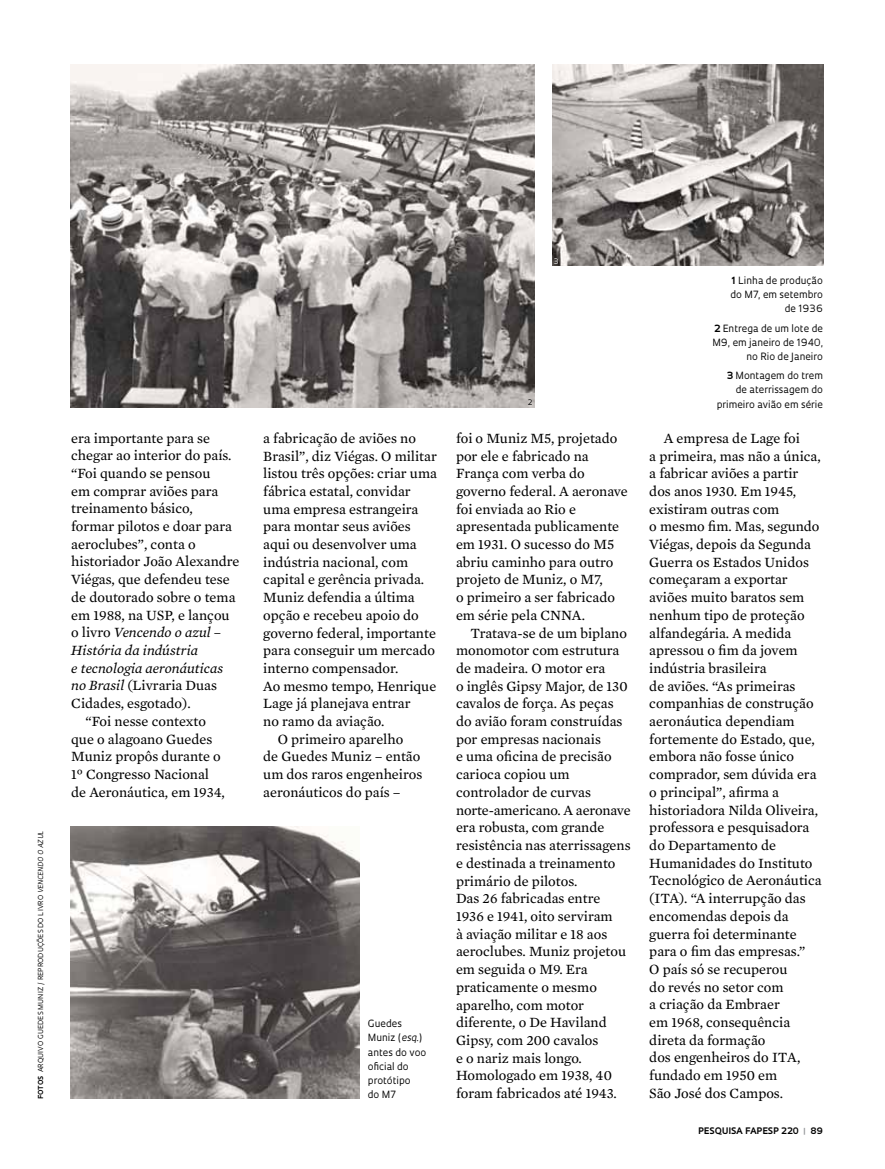
<style>
.page{position:relative;width:885px;height:1169px;background:#fff}
.page>*{position:absolute;margin:0;border:0;box-sizing:border-box;transform-origin:0 0}
.t1{font:14.4px/17.7px "Mercury Text G2";color:#000}
.t2{font:italic 14.4px "Mercury Text G2";color:#000}
.t3{font:9.75px/14.1px "Oculum";color:#000;text-align:right}
.t4{font:700 8.7px "Oculum";letter-spacing:.01em;color:#000}
.t5{font:7.35px "Oculum";color:#000}
.t6{font:7.35px "Oculum";color:#fff}
.t7{font:6.75px "Oculum";letter-spacing:.015em;color:#000}
.s1{font-weight:700}
.s2{font-style:italic}
.s3{font-style:normal}
.s4{color:#939598}
</style>
<div class="page">
<img style="left:71px;top:64px;width:463px;height:343px">
<img style="left:71px;top:826px;width:289px;height:272px">
<img style="left:552px;top:64px;width:271px;height:202px">
<p class="t7" style="left:36px;top:1098px;width:270px;rotate:-90deg"><span class="s1">fotos</span> Arquivo Guedes Muniz / reproduções do livro <span class="s2">Vencendo o azul</span></p>
<p class="t1" style="left:71px;top:428px;width:140px">era importante para se</p>
<p class="t1" style="left:71px;top:446px;width:162px">chegar ao interior do país.</p>
<p class="t1" style="left:71px;top:463px;width:141px">“Foi quando se pensou</p>
<p class="t1" style="left:71px;top:481px;width:149px">em comprar aviões para</p>
<p class="t1" style="left:71px;top:499px;width:123px">treinamento básico,</p>
<p class="t1" style="left:71px;top:516px;width:162px">formar pilotos e doar para</p>
<p class="t1" style="left:71px;top:534px;width:126px">aeroclubes”, conta o</p>
<p class="t1" style="left:71px;top:552px;width:170px">historiador João Alexandre</p>
<p class="t1" style="left:71px;top:570px;width:160px">Viégas, que defendeu tese</p>
<p class="t1" style="left:71px;top:587px;width:166px">de doutorado sobre o tema</p>
<p class="t1" style="left:71px;top:605px;width:160px">em 1988, na USP, e lançou</p>
<p class="t2" style="left:71px;top:622px;width:152px"><span class="s3">o livro</span> Vencendo o azul –</p>
<p class="t2" style="left:71px;top:640px;width:128px">História da indústria</p>
<p class="t2" style="left:71px;top:657px;width:153px">e tecnologia aeronáuticas</p>
<p class="t1" style="left:71px;top:676px;width:147px"><span class="s2">no Brasil</span> (Livraria Duas</p>
<p class="t1" style="left:71px;top:693px;width:121px">Cidades, esgotado).</p>
<p class="t1" style="left:86px;top:711px;width:122px">“Foi nesse contexto</p>
<p class="t1" style="left:71px;top:729px;width:143px">que o alagoano Guedes</p>
<p class="t1" style="left:71px;top:747px;width:151px">Muniz propôs durante o</p>
<p class="t1" style="left:71px;top:764px;width:139px">1º Congresso Nacional</p>
<p class="t1" style="left:71px;top:782px;width:155px">de Aeronáutica, em 1934,</p>
<p class="t6" style="left:554px;top:256px;width:6px">3</p>
<p class="t1" style="left:263px;top:428px;width:154px">a fabricação de aviões no</p>
<p class="t1" style="left:263px;top:446px;width:175px">Brasil”, diz Viégas. O militar</p>
<p class="t1" style="left:263px;top:464px;width:175px">listou três opções: criar uma</p>
<p class="t1" style="left:263px;top:481px;width:149px">fábrica estatal, convidar</p>
<p class="t1" style="left:263px;top:499px;width:157px">uma empresa estrangeira</p>
<p class="t1" style="left:263px;top:517px;width:149px">para montar seus aviões</p>
<p class="t1" style="left:263px;top:534px;width:155px">aqui ou desenvolver uma</p>
<p class="t1" style="left:263px;top:552px;width:146px">indústria nacional, com</p>
<p class="t1" style="left:263px;top:570px;width:163px">capital e gerência privada.</p>
<p class="t1" style="left:263px;top:588px;width:153px">Muniz defendia a última</p>
<p class="t1" style="left:263px;top:605px;width:157px">opção e recebeu apoio do</p>
<p class="t1" style="left:263px;top:623px;width:174px">governo federal, importante</p>
<p class="t1" style="left:263px;top:641px;width:173px">para conseguir um mercado</p>
<p class="t1" style="left:263px;top:658px;width:137px">interno compensador.</p>
<p class="t1" style="left:263px;top:676px;width:175px">Ao mesmo tempo, Henrique</p>
<p class="t1" style="left:263px;top:694px;width:149px">Lage já planejava entrar</p>
<p class="t1" style="left:263px;top:711px;width:123px">no ramo da aviação.</p>
<p class="t1" style="left:278px;top:729px;width:127px">O primeiro aparelho</p>
<p class="t1" style="left:263px;top:747px;width:159px">de Guedes Muniz – então</p>
<p class="t1" style="left:263px;top:764px;width:161px">um dos raros engenheiros</p>
<p class="t1" style="left:263px;top:782px;width:139px">aeronáuticos do país –</p>
<p class="t3" style="left:368px;top:1016px;width:60px;text-align:left">Guedes<br>Muniz (<span class="s2">esq.</span>) antes do voo oficial do protótipo<br>do M7</p>
<p class="t5" style="left:528px;top:398px;width:6px">2</p>
<p class="t1" style="left:456px;top:428px;width:173px">foi o Muniz M5, projetado por ele e fabricado na<br>França com verba do governo federal. A aeronave foi enviada ao Rio e apresentada publicamente em 1931. O sucesso do M5 abriu caminho para outro projeto de Muniz, o M7,<br>o primeiro a ser fabricado em série pela CNNA.</p>
<p class="t1" style="left:456px;top:623px;width:176px;text-indent:14px">Tratava-se de um biplano monomotor com estrutura de madeira. O motor era<br>o inglês Gipsy Major, de 130 cavalos de força. As peças do avião foram construídas por empresas nacionais<br>e uma oficina de precisão carioca copiou um controlador de curvas norte-americano. A aeronave era robusta, com grande resistência nas aterrissagens e destinada a treinamento primário de pilotos.<br>Das 26 fabricadas entre<br>1936 e 1941, oito serviram<br>à aviação militar e 18 aos aeroclubes. Muniz projetou em seguida o M9. Era praticamente o mesmo aparelho, com motor diferente, o De Haviland<br>Gipsy, com 200 cavalos<br>e o nariz mais longo.<br>Homologado em 1938, 40</p>
<p class="t1" style="left:456px;top:1083px;width:162px">foram fabricados até 1943.</p>
<p class="t3" style="left:731px;top:273px;width:94px"><span class="s1">1</span> Linha de produção do M7, em setembro de 1936</p>
<p class="t3" style="left:712px;top:321px;width:112px"><span class="s1">2</span> Entrega de um lote de<br>M9, em janeiro de 1940, no Rio de Janeiro</p>
<p class="t3" style="left:717px;top:368px;width:108px"><span class="s1">3</span> Montagem do trem de aterrissagem do primeiro avião em série</p>
<p class="t1" style="left:649px;top:428px;width:174px;text-indent:14px">A empresa de Lage foi<br>a primeira, mas não a única, a fabricar aviões a partir dos anos 1930. Em 1945, existiram outras com<br>o mesmo fim. Mas, segundo<br>Viégas, depois da Segunda<br>Guerra os Estados Unidos começaram a exportar aviões muito baratos sem nenhum tipo de proteção alfandegária. A medida apressou o fim da jovem indústria brasileira<br>de aviões. “As primeiras companhias de construção aeronáutica dependiam fortemente do Estado, que, embora não fosse único comprador, sem dúvida era o principal”, afirma a historiadora Nilda Oliveira, professora e pesquisadora do Departamento de<br>Humanidades do Instituto<br>Tecnológico de Aeronáutica (ITA). “A interrupção das encomendas depois da guerra foi determinante para o fim das empresas.”<br>O país só se recuperou<br>do revés no setor com<br>a criação da Embraer<br>em 1968, consequência direta da formação<br>dos engenheiros do ITA, fundado em 1950 em<br>São José dos Campos.</p>
<p class="t4" style="left:698px;top:1124px;width:126px">PESQUISA FAPESP 220 <span class="s4">|</span> 89</p>
</div>
